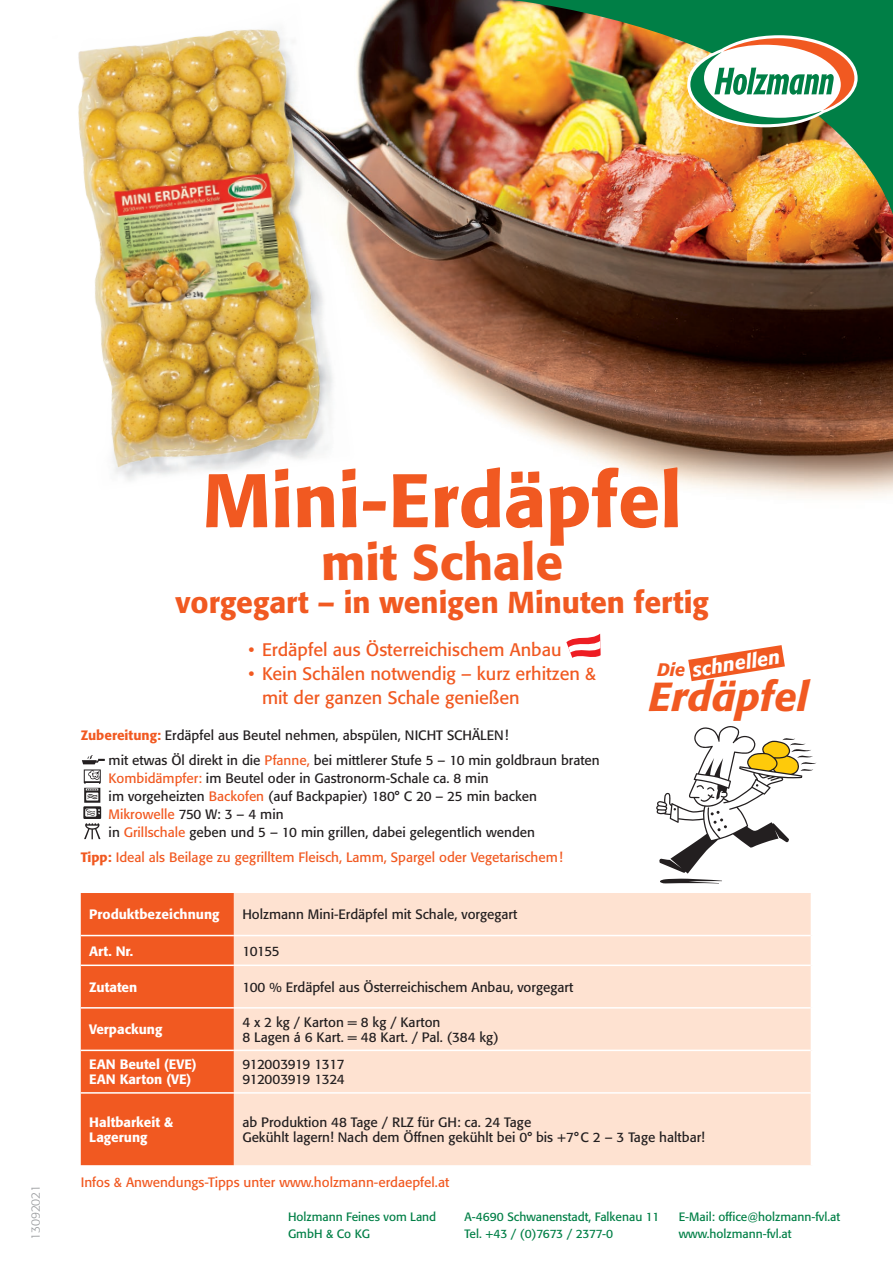
<style>
.page{position:relative;width:893px;height:1263px;background:#fff}
.page>*{position:absolute;margin:0;border:0;box-sizing:border-box;transform-origin:0 0}
.t1{font:500 75px "Formata";color:#f15921}
.t2{font:500 49.5px "Formata";color:#f15921}
.t3{font:italic 500 40.2px "Formata";color:#f15921}
.t4{font:500 30px "Formata";color:#f15921}
.t5{font:italic 500 19.8px "Formata";color:#fff}
.t6{font:18px/24px "Formata";color:#f15921}
.t7{font:italic 500 18px "Formata";color:#f15921}
.t8{font:13.5px/18px "Formata";color:#231f20}
.t9{font:13.5px "Formata";color:#f15921}
.t10{font:500 13.5px/15px "Formata";color:#fff}
.t11{font:13.5px/15px "Formata";letter-spacing:-.03em;color:#231f20}
.t12{font:12px/16.5px "Formata";color:#007f46}
.t13{font:300 12px "Formata";letter-spacing:-.02em;color:#939598}
.s1{font-weight:500;color:#f15921}
.s2{color:#f15921}
.s3{font-weight:500}
</style>
<div class="page">
<img style="left:381px;top:4px;width:512px;height:493px">
<img style="left:384px;top:0;width:509px;height:264px">
<svg style="left:687px;top:35px;width:171px;height:92px"></svg>
<svg style="left:656px;top:726px;width:160px;height:157px"></svg>
<div style="left:81px;top:893px;width:153px;height:272px;background:#f15921"></div>
<div style="left:234px;top:893px;width:577px;height:272px;background:#fee2d1"></div>
<hr style="left:81px;top:935px;width:153px;height:1px;background:#fff">
<hr style="left:234px;top:935px;width:577px;height:1px;background:#fff">
<hr style="left:81px;top:964px;width:153px;height:2px;background:#fff">
<hr style="left:234px;top:964px;width:577px;height:2px;background:#fff">
<hr style="left:81px;top:1007px;width:153px;height:1px;background:#fff">
<hr style="left:234px;top:1007px;width:577px;height:1px;background:#fff">
<hr style="left:81px;top:1049px;width:153px;height:2px;background:#fff">
<hr style="left:234px;top:1049px;width:577px;height:2px;background:#fff">
<hr style="left:81px;top:1092px;width:153px;height:2px;background:#fff">
<hr style="left:234px;top:1092px;width:577px;height:2px;background:#fff">
<svg style="left:566px;top:634px;width:35px;height:24px"></svg>
<svg style="left:688px;top:645px;width:97px;height:36px"></svg>
<img style="left:78px;top:8px;width:303px;height:473px">
<svg style="left:82px;top:755px;width:23px;height:84px"></svg>
<p class="t13" style="left:29px;top:1239px;width:56px;rotate:-90deg">13092021</p>
<h1 class="t1" style="left:202px;top:455px;width:481px">Mini-Erdäpfel</h1>
<h2 class="t2" style="left:321px;top:532px;width:244px">mit Schale</h2>
<h3 class="t4" style="left:176px;top:584px;width:535px">vorgegart – in wenigen Minuten fertig</h3>
<h3 class="t6" style="left:249px;top:637px;width:315px">• Erdäpfel aus Österreichischem Anbau</h3>
<h3 class="t6" style="left:262px;top:661px;width:336px;text-indent:-14px">• Kein Schälen notwendig – kurz erhitzen &amp; mit der ganzen Schale genießen</h3>
<p class="t8" style="left:81px;top:727px;width:429px"><span class="s1">Zubereitung:</span> Erdäpfel aus Beutel nehmen, abspülen, NICHT SCHÄLEN!</p>
<p class="t8" style="left:109px;top:751px;width:493px">mit etwas Öl direkt in die <span class="s2">Pfanne,</span> bei mittlerer Stufe 5 – 10 min goldbraun braten <span class="s2">Kombidämpfer:</span> im Beutel oder in Gastronorm-Schale ca. 8 min<br>im vorgeheizten <span class="s2">Backofen</span> (auf Backpapier) 180° C 20 – 25 min backen <span class="s2">Mikrowelle</span> 750 W: 3 – 4 min<br>in <span class="s2">Grillschale</span> geben und 5 – 10 min grillen, dabei gelegentlich wenden</p>
<p class="t9" style="left:81px;top:849px;width:484px"><span class="s3">Tipp:</span> Ideal als Beilage zu gegrilltem Fleisch, Lamm, Spargel oder Vegetarischem!</p>
<h3 class="t5" style="left:690px;top:658px;width:90px;rotate:-9deg">schnellen</h3>
<h3 class="t7" style="left:657px;top:658px;width:30px">Die</h3>
<h3 class="t3" style="left:649px;top:672px;width:161px">Erdäpfel</h3>
<p class="t10" style="left:89px;top:907px;width:132px">Produktbezeichnung</p>
<p class="t8" style="left:242px;top:905px;width:277px">Holzmann Mini-Erdäpfel mit Schale, vorgegart</p>
<p class="t10" style="left:89px;top:944px;width:45px">Art. Nr.</p>
<p class="t8" style="left:242px;top:942px;width:39px">10155</p>
<p class="t10" style="left:89px;top:979px;width:50px">Zutaten</p>
<p class="t8" style="left:242px;top:978px;width:333px">100 % Erdäpfel aus Österreichischem Anbau, vorgegart</p>
<p class="t10" style="left:89px;top:1022px;width:75px">Verpackung</p>
<p class="t8" style="left:242px;top:1015px;width:258px;line-height:15px">4 x 2 kg / Karton = 8 kg / Karton<br>8 Lagen á 6 Kart. = 48 Kart. / Pal. (384 kg)</p>
<p class="t10" style="left:89px;top:1057px;width:109px">EAN Beutel (EVE)<br>EAN Karton (VE)</p>
<p class="t11" style="left:242px;top:1057px;width:104px">912003919 1317<br>912003919 1324</p>
<p class="t10" style="left:89px;top:1115px;width:85px">Haltbarkeit &amp;<br>Lagerung</p>
<p class="t8" style="left:242px;top:1115px;width:464px;line-height:15px">ab Produktion 48 Tage / RLZ für GH: ca. 24 Tage<br>Gekühlt lagern! Nach dem Öffnen gekühlt bei 0° bis +7°C 2 – 3 Tage haltbar!</p>
<p class="t9" style="left:81px;top:1173px;width:370px">Infos &amp; Anwendungs-Tipps unter www.holzmann-erdaepfel.at</p>
<p class="t12" style="left:288px;top:1209px;width:150px">Holzmann Feines vom Land<br>GmbH &amp; Co KG</p>
<p class="t12" style="left:465px;top:1209px;width:196px">A-4690 Schwanenstadt, Falkenau 11<br>Tel. +43 / (0)7673 / 2377-0</p>
<p class="t12" style="left:679px;top:1209px;width:163px">E-Mail: office@holzmann-fvl.at www.holzmann-fvl.at</p>
</div>
